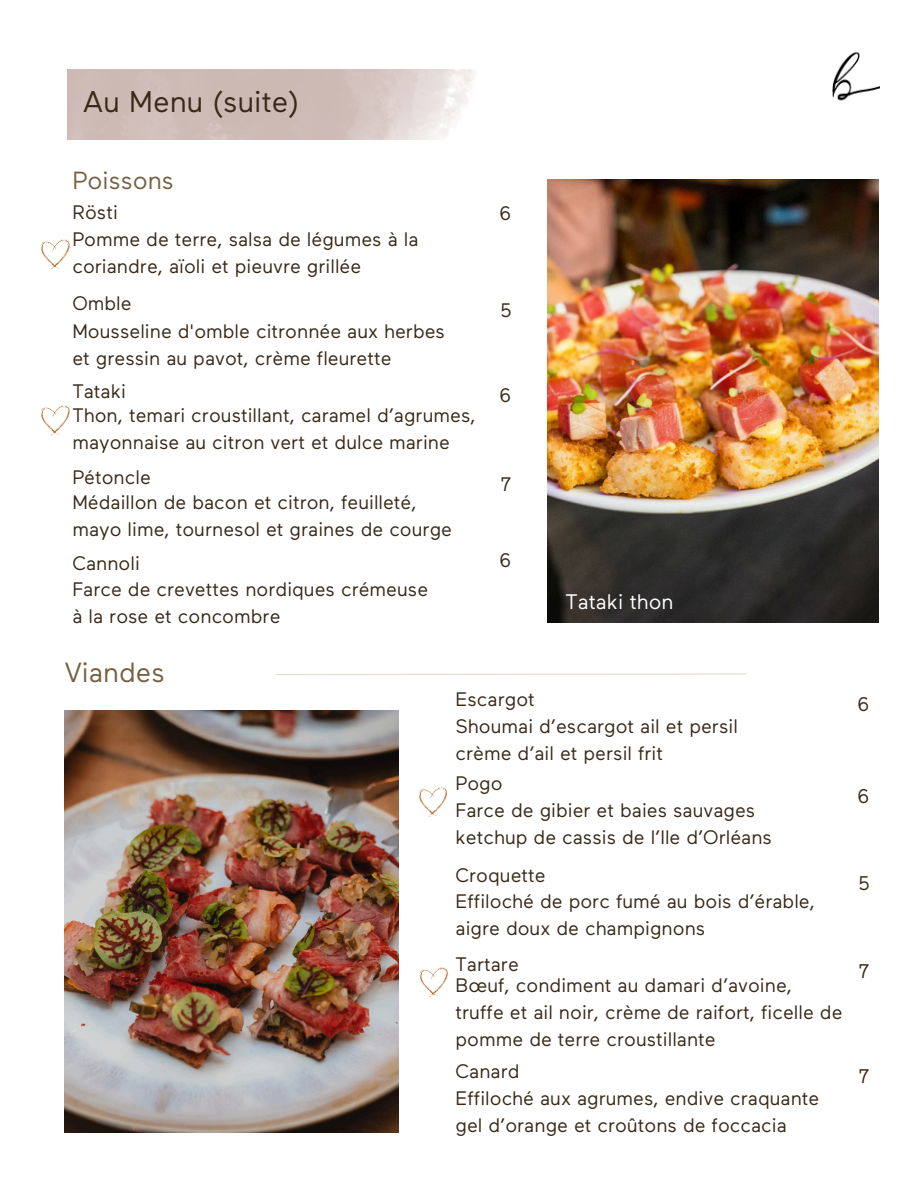
<style>
.page{position:relative;width:918px;height:1188px;background:#fff}
.page>*{position:absolute;margin:0;border:0;box-sizing:border-box;transform-origin:0 0}
.t1{font:29.85px "Maax";color:#382918}
.t2{font:27.75px "Maax";color:#756043}
.t3{font:24.75px "Maax";color:#756043}
.t4{font:21px "Maax";color:#fff}
.t5{font:19.65px "Maax";color:#382918}
.t6{font:19.5px/27px "Maax";color:#382918}
</style>
<div class="page">
<img style="left:547px;top:180px;width:332px;height:442px">
<svg style="left:41px;top:405px;width:29px;height:30px"></svg>
<svg style="left:276px;top:673px;width:471px;height:2px"></svg>
<img style="left:65px;top:711px;width:334px;height:422px">
<svg style="left:420px;top:967px;width:28px;height:30px"></svg>
<svg style="left:41px;top:239px;width:29px;height:30px"></svg>
<svg style="left:419px;top:787px;width:28px;height:30px"></svg>
<img style="left:832px;top:52px;width:48px;height:49px">
<p class="t1" style="left:83px;top:89px;width:218px">Au Menu (suite)</p>
<h2 class="t3" style="left:72px;top:170px;width:103px">Poissons</h2>
<p class="t6" style="left:72px;top:200px;width:47px">Rösti</p>
<p class="t6" style="left:72px;top:227px;width:348px">Pomme de terre, salsa de légumes à la coriandre, aïoli et pieuvre grillée</p>
<h1 class="t6" style="left:72px;top:291px;width:61px">Omble</h1>
<p class="t6" style="left:72px;top:319px;width:374px">Mousseline d'omble citronnée aux herbes</p>
<p class="t6" style="left:72px;top:346px;width:321px">et gressin au pavot, crème fleurette</p>
<p class="t6" style="left:72px;top:379px;width:55px">Tataki</p>
<p class="t6" style="left:72px;top:404px;width:405px">Thon, temari croustillant, caramel d’agrumes, mayonnaise au citron vert et dulce marine</p>
<p class="t6" style="left:72px;top:465px;width:80px">Pétoncle</p>
<p class="t6" style="left:72px;top:490px;width:346px">Médaillon de bacon et citron, feuilleté,</p>
<p class="t6" style="left:72px;top:517px;width:381px">mayo lime, tournesol et graines de courge</p>
<p class="t6" style="left:72px;top:551px;width:69px">Cannoli</p>
<p class="t6" style="left:72px;top:577px;width:357px">Farce de crevettes nordiques crémeuse</p>
<p class="t6" style="left:72px;top:604px;width:210px">à la rose et concombre</p>
<p class="t2" style="left:65px;top:660px;width:101px">Viandes</p>
<p class="t6" style="left:499px;top:201px;width:14px">6</p>
<p class="t6" style="left:501px;top:298px;width:12px">5</p>
<p class="t6" style="left:499px;top:383px;width:14px">6</p>
<p class="t6" style="left:501px;top:472px;width:12px">7</p>
<p class="t6" style="left:499px;top:548px;width:14px">6</p>
<p class="t4" style="left:566px;top:593px;width:109px">Tataki thon</p>
<p class="t6" style="left:456px;top:687px;width:81px">Escargot</p>
<p class="t6" style="left:456px;top:714px;width:284px">Shoumai d’escargot ail et persil</p>
<p class="t6" style="left:456px;top:741px;width:209px">crème d’ail et persil frit</p>
<p class="t6" style="left:456px;top:771px;width:49px">Pogo</p>
<h1 class="t6" style="left:456px;top:798px;width:301px">Farce de gibier et baies sauvages</h1>
<p class="t6" style="left:456px;top:825px;width:318px">ketchup de cassis de l’Ile d’Orléans</p>
<p class="t6" style="left:456px;top:863px;width:92px">Croquette</p>
<p class="t6" style="left:456px;top:889px;width:361px">Effiloché de porc fumé au bois d’érable, aigre doux de champignons</p>
<p class="t6" style="left:456px;top:974px;width:338px">Bœuf, condiment au damari d’avoine,</p>
<p class="t6" style="left:456px;top:1001px;width:388px">truffe et ail noir, crème de raifort, ficelle de pomme de terre croustillante</p>
<p class="t6" style="left:456px;top:952px;width:65px">Tartare</p>
<p class="t6" style="left:456px;top:1059px;width:66px">Canard</p>
<p class="t6" style="left:456px;top:1086px;width:365px">Effiloché aux agrumes, endive craquante</p>
<p class="t6" style="left:456px;top:1113px;width:333px">gel d’orange et croûtons de foccacia</p>
<p class="t5" style="left:857px;top:696px;width:14px">6</p>
<p class="t5" style="left:857px;top:788px;width:14px">6</p>
<p class="t5" style="left:859px;top:875px;width:12px">5</p>
<p class="t5" style="left:859px;top:963px;width:12px">7</p>
<p class="t5" style="left:859px;top:1068px;width:12px">7</p>
</div>
